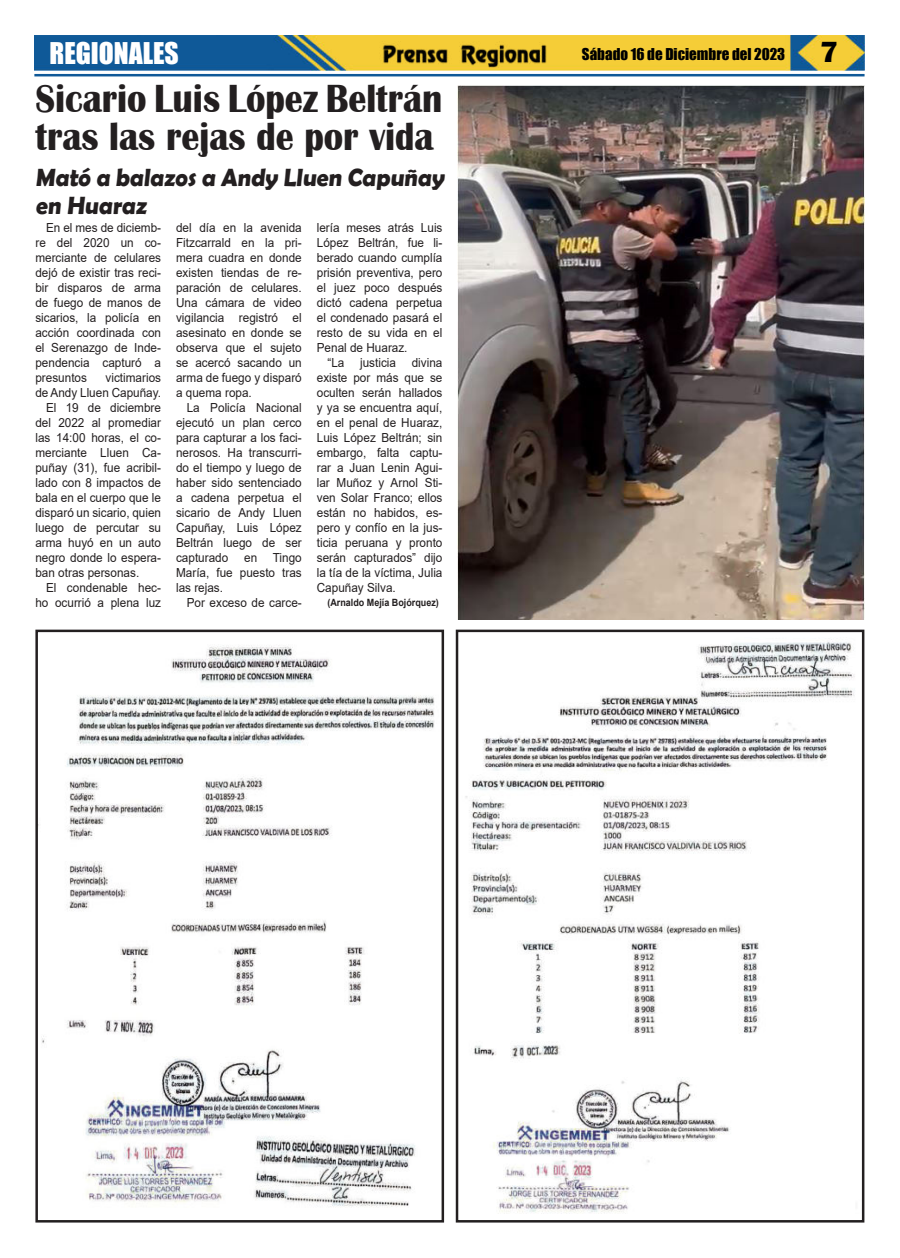
<style>
.page{position:relative;width:900px;height:1258px;background:#fff}
.page>*{position:absolute;margin:0;border:0;box-sizing:border-box;transform-origin:0 0}
.t1{font:700 40.38px/37.5px "Britannic";color:#231f20;scale:.89 1}
.t2{font:27.5px "Impact";color:#fff}
.t3{font:700 25px/27.5px "Berlin Sans FB Demi";color:#231f20;scale:.95 1}
.t4{font:15px "Impact";color:#000}
.t5{font:12.5px/15px "Arial";color:#231f20;text-align:justify;scale:.94 1}
.t6{font:700 10px "Arial";color:#231f20;scale:.9 1}
.s1{font-family:"Britannic";font-weight:700;font-size:30px}
</style>
<div class="page">
<img style="left:34px;top:35px;width:831px;height:36px">
<hr style="left:34px;top:74px;width:831px;height:2px;background:#0f5998">
<img style="left:380px;top:41px;width:169px;height:27px">
<img style="left:42px;top:645px;width:392px;height:562px">
<div style="left:35px;top:630px;width:409px;height:592px;border:3px solid #231f20"></div>
<img style="left:457px;top:86px;width:408px;height:534px">
<img style="left:465px;top:639px;width:390px;height:574px">
<div style="left:456px;top:630px;width:408px;height:592px;border:3px solid #231f20"></div>
<h2 class="t2" style="left:50px;top:38px;width:131px">REGIONALES</h2>
<p class="t4" style="left:582px;top:46px;width:258px">Sábado 16 de Diciembre del 2023 <span class="s1">7</span></p>
<h1 class="t1" style="left:35px;top:83px;width:459px">Sicario Luis López Beltrán tras las rejas de por vida</h1>
<h3 class="t3" style="left:36px;top:164px;width:435px">Mató a balazos a Andy Lluen Capuñay en Huaraz</h3>
<p class="t5" style="left:35px;top:222px;width:135px;text-indent:11px">En el mes de diciemb&shy;re del 2020 un co&shy;merciante de celulares dejó de existir tras reci&shy;bir disparos de arma de fuego de manos de sicarios, la policía en acción coordinada con el Serenazgo de Inde&shy;pendencia capturó a presuntos</p>
<p class="t5" style="left:106px;top:372px;width:61px">victimarios</p>
<p class="t5" style="left:35px;top:387px;width:135px">de Andy Lluen Capuñay.</p>
<p class="t5" style="left:46px;top:402px;width:124px">El 19 de diciembre</p>
<p class="t5" style="left:35px;top:417px;width:135px">del 2022 al promediar</p>
<p class="t5" style="left:35px;top:432px;width:135px">las 14:00 horas, el co-</p>
<p class="t5" style="left:35px;top:447px;width:135px">merciante Lluen Ca-</p>
<p class="t5" style="left:35px;top:462px;width:135px">puñay (31), fue acribil-</p>
<p class="t5" style="left:35px;top:477px;width:135px">lado con 8 impactos de</p>
<p class="t5" style="left:35px;top:492px;width:135px">bala en el cuerpo que le</p>
<p class="t5" style="left:35px;top:507px;width:135px">disparó un sicario, quien</p>
<p class="t5" style="left:35px;top:522px;width:135px">luego de percutar su</p>
<p class="t5" style="left:35px;top:537px;width:135px">arma huyó en un auto</p>
<p class="t5" style="left:35px;top:552px;width:135px">negro donde lo espera-</p>
<p class="t5" style="left:35px;top:567px;width:112px">ban otras personas.</p>
<p class="t5" style="left:46px;top:582px;width:124px">El condenable hec-</p>
<p class="t5" style="left:35px;top:597px;width:135px">ho ocurrió a plena luz</p>
<p class="t5" style="left:176px;top:222px;width:135px">del día en la avenida Fitzcarrald en la pri&shy;mera cuadra en donde existen tiendas de re&shy;paración de celulares.<br>Una cámara de video vigilancia registró el asesinato en donde se observa que el sujeto se acercó sacando un arma de fuego y disparó a quema ropa.</p>
<p class="t5" style="left:176px;top:402px;width:135px;text-indent:11px">La Policía Nacional ejecutó un plan cerco para capturar a los faci&shy;nerosos. Ha transcurri&shy;do el tiempo y luego de haber sido sentenciado a cadena perpetua el sicario de Andy Lluen Capuñay, Luis López Beltrán luego de ser capturado</p>
<p class="t5" style="left:176px;top:552px;width:135px;text-indent:68px">en Tingo María, fue puesto tras las rejas.</p>
<p class="t5" style="left:187px;top:597px;width:124px">Por exceso de carce-</p>
<p class="t5" style="left:317px;top:222px;width:135px">lería meses atrás Luis</p>
<p class="t5" style="left:317px;top:237px;width:135px">López Beltrán, fue li-</p>
<p class="t5" style="left:317px;top:252px;width:135px">berado cuando cumplía</p>
<p class="t5" style="left:317px;top:267px;width:135px">prisión preventiva, pero</p>
<p class="t5" style="left:317px;top:282px;width:135px">el juez poco después</p>
<p class="t5" style="left:317px;top:297px;width:135px">dictó cadena perpetua</p>
<p class="t5" style="left:317px;top:312px;width:135px">el condenado pasará el</p>
<p class="t5" style="left:317px;top:327px;width:135px">resto de su vida en el</p>
<p class="t5" style="left:317px;top:342px;width:98px">Penal de Huaraz.</p>
<p class="t5" style="left:327px;top:357px;width:20px">“La</p>
<p class="t5" style="left:360px;top:357px;width:40px">justicia</p>
<p class="t5" style="left:317px;top:357px;width:135px;text-indent:95px">divina existe por más que se oculten serán hallados y ya se encuentra aquí, en el penal de Huaraz, Luis López Beltrán; sin embargo, falta captu&shy;rar a Juan Lenin Agui&shy;lar Muñoz y Arnol Sti&shy;ven Solar Franco; ellos están no habidos, es&shy;pero y confío en la jus&shy;ticia peruana y pronto serán capturados” dijo la tía de la víctima, Julia Capuñay Silva.</p>
<p class="t6" style="left:327px;top:599px;width:125px">(Arnaldo Mejía Bojórquez)</p>
</div>
